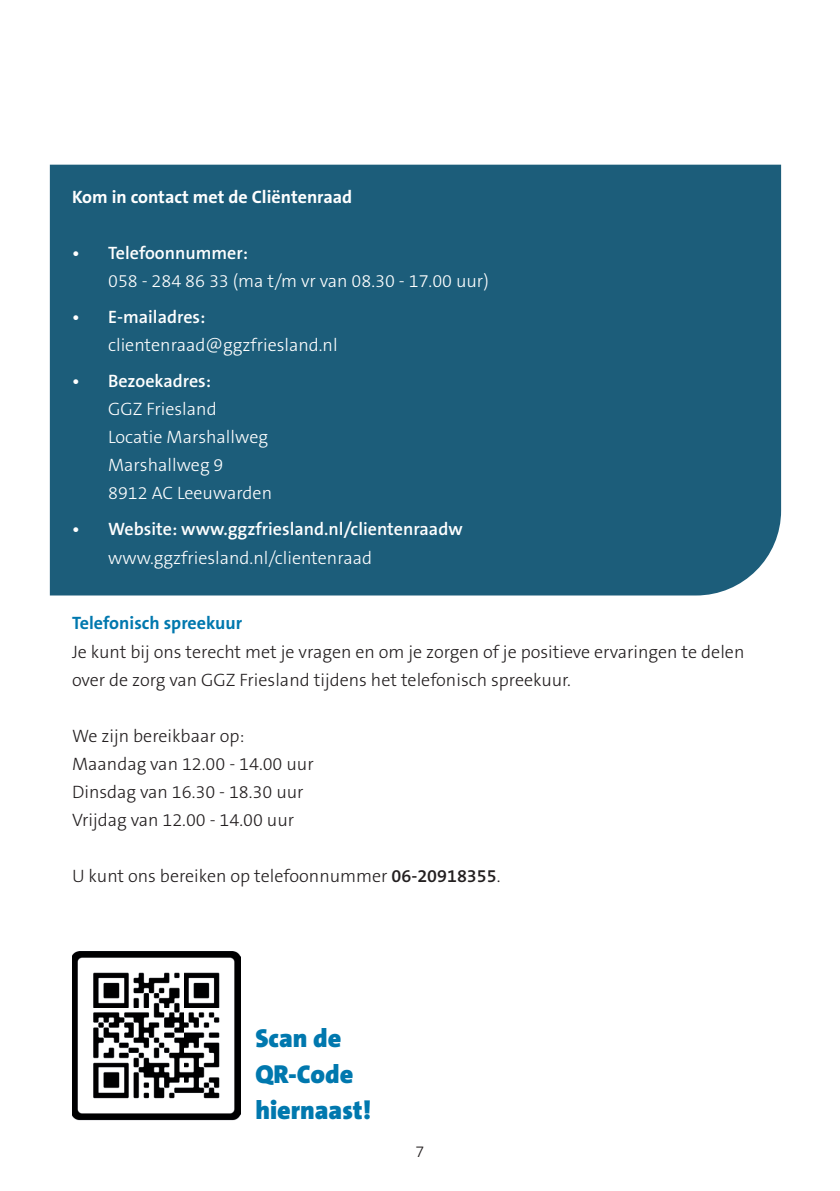
<style>
.page{position:relative;width:840px;height:1191px;background:#fff}
.page>*{position:absolute;margin:0;border:0;box-sizing:border-box;transform-origin:0 0}
.t1{font:900 26px/36px "The Sans B W9";color:#0078ae}
.t2{font:300 18px/28px "The Sans B W3";color:#231f20}
.t3{font:300 18px/28px "The Sans B W3";color:#fff}
.t4{font:600 18px "The Sans B W6";color:#fff}
.t5{font:700 18px "The Sans B W7";color:#fff}
.t6{font:700 18px "The Sans B W7";color:#0078ae}
.t7{font:300 16px "The Sans B W3";color:#231f20}
.s1{font-family:"The Sans B W6";font-weight:600}
</style>
<div class="page">
<div style="left:50px;top:165px;width:730px;height:430px;background:#1c5d7a"></div>
<img style="left:72px;top:951px;width:168px;height:170px">
<p class="t5" style="left:72px;top:186px;width:281px">Kom in contact met de Cliëntenraad</p>
<p class="t4" style="left:72px;top:242px;width:177px">• Telefoonnummer:</p>
<p class="t3" style="left:108px;top:267px;width:382px">058 - 284 86 33 (ma t/m vr van 08.30 - 17.00 uur)</p>
<p class="t4" style="left:72px;top:306px;width:135px">• E-mailadres:</p>
<p class="t3" style="left:108px;top:331px;width:231px">clientenraad@ggzfriesland.nl</p>
<p class="t4" style="left:72px;top:370px;width:140px">• Bezoekadres:</p>
<p class="t3" style="left:108px;top:395px;width:165px">GGZ Friesland<br>Locatie Marshallweg<br>Marshallweg 9<br>8912 AC Leeuwarden</p>
<p class="t4" style="left:72px;top:518px;width:392px">• Website: www.ggzfriesland.nl/clientenraadw</p>
<p class="t3" style="left:108px;top:543px;width:265px">www.ggzfriesland.nl/clientenraad</p>
<p class="t6" style="left:72px;top:612px;width:171px">Telefonisch spreekuur</p>
<p class="t2" style="left:72px;top:637px;width:673px">Je kunt bij ons terecht met je vragen en om je zorgen of je positieve ervaringen te delen over de zorg van GGZ Friesland tijdens het telefonisch spreekuur.</p>
<p class="t2" style="left:72px;top:721px;width:243px">We zijn bereikbaar op:<br>Maandag van 12.00 - 14.00 uur<br>Dinsdag van 16.30 - 18.30 uur<br>Vrijdag van 12.00 - 14.00 uur</p>
<p class="t2" style="left:72px;top:861px;width:429px">U kunt ons bereiken op telefoonnummer <span class="s1">06-20918355</span>.</p>
<h1 class="t1" style="left:255px;top:1020px;width:117px">Scan de<br>QR-Code hiernaast!</h1>
<p class="t7" style="left:415px;top:1141px;width:10px">7</p>
</div>
